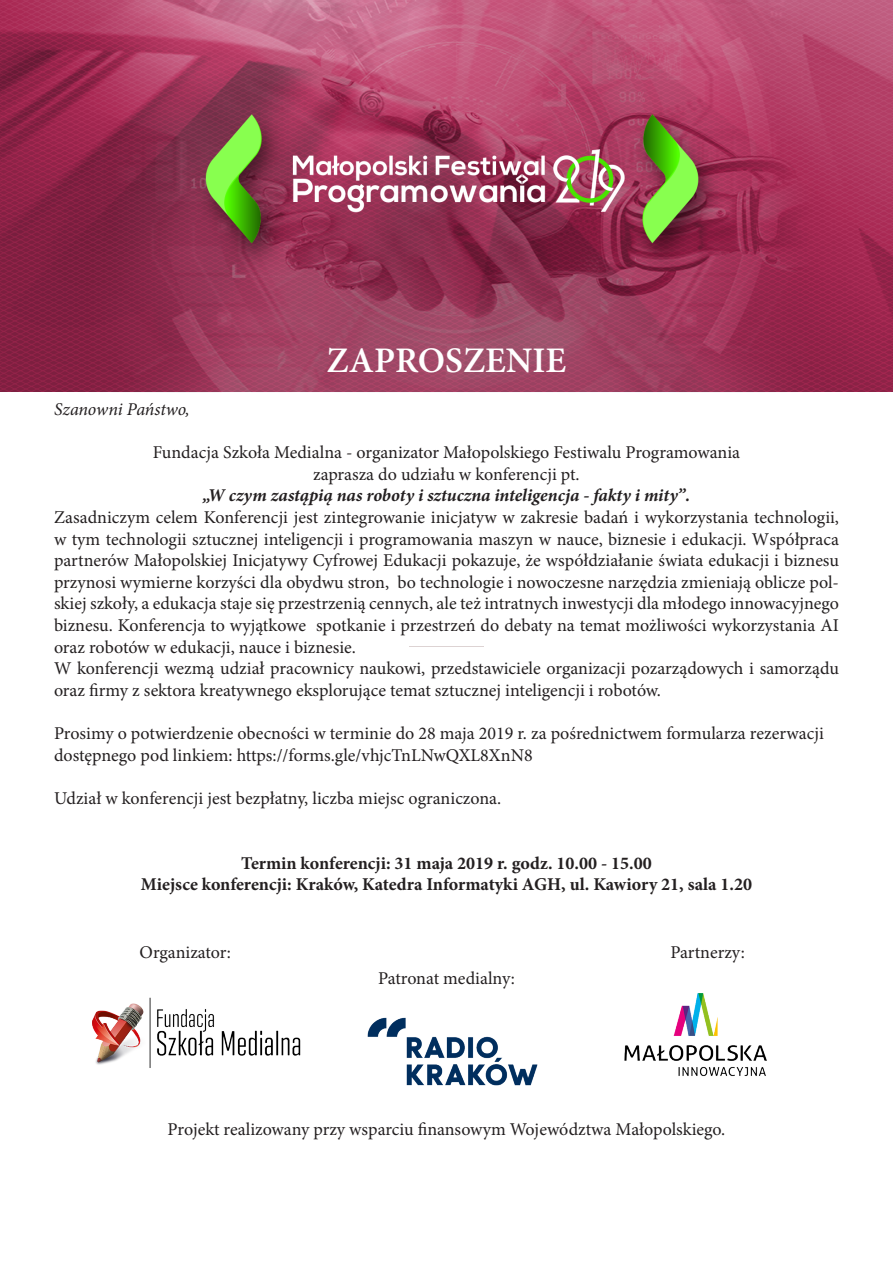
<style>
.page{position:relative;width:893px;height:1263px;background:#fff}
.page>*{position:absolute;margin:0;border:0;box-sizing:border-box;transform-origin:0 0}
.t1{font:600 36px "Minion Pro";color:#fff}
.t2{font:18px/21.6px "Minion Pro";color:#231f20}
.t3{font:700 18px "Minion Pro";color:#231f20}
.t4{font:italic 700 18px "Minion Pro";letter-spacing:-.005em;color:#231f20}
.t5{font:italic 18px "Minion Pro";letter-spacing:-.005em;color:#231f20}
</style>
<div class="page">
<img style="left:0;top:0;width:893px;height:1086px">
<p class="t1" style="left:327px;top:335px;width:241px">ZAPROSZENIE</p>
<p class="t5" style="left:54px;top:397px;width:137px">Szanowni Państwo,</p>
<p class="t2" style="left:153px;top:442px;width:589px">Fundacja Szkoła Medialna - organizator Małopolskiego Festiwalu Programowania</p>
<p class="t2" style="left:313px;top:463px;width:268px">zaprasza do udziału w konferencji pt.</p>
<p class="t4" style="left:203px;top:483px;width:489px">„W czym zastąpią nas roboty i sztuczna inteligencja - fakty i mity”.</p>
<p class="t2" style="left:54px;top:506px;width:786px;text-align:justify">Zasadniczym celem Konferencji jest zintegrowanie inicjatyw w zakresie badań i wykorzystania technologii, w tym technologii sztucznej inteligencji i programowania maszyn w nauce, biznesie i edukacji. Współpraca partnerów Małopolskiej Inicjatywy Cyfrowej Edukacji pokazuje, że współdziałanie świata edukacji i biznesu przynosi wymierne korzyści dla obydwu stron, bo technologie i nowoczesne narzędzia zmieniają oblicze pol&shy;skiej szkoły, a edukacja staje się przestrzenią cennych, ale też intratnych inwestycji dla młodego innowacyjnego biznesu. Konferencja to wyjątkowe spotkanie i przestrzeń do debaty na temat możliwości wykorzystania AI oraz robotów w edukacji, nauce i biznesie.</p>
<p class="t2" style="left:54px;top:658px;width:786px">W konferencji wezmą udział pracownicy naukowi, przedstawiciele organizacji pozarządowych i samorządu oraz firmy z sektora kreatywnego eksplorujące temat sztucznej inteligencji i robotów.</p>
<p class="t2" style="left:54px;top:722px;width:771px">Prosimy o potwierdzenie obecności w terminie do 28 maja 2019 r. za pośrednictwem formularza rezerwacji dostępnego pod linkiem: https://forms.gle/vhjcTnLNwQXL8XnN8</p>
<p class="t2" style="left:54px;top:787px;width:449px">Udział w konferencji jest bezpłatny, liczba miejsc ograniczona.</p>
<p class="t3" style="left:241px;top:850px;width:412px">Termin konferencji: 31 maja 2019 r. godz. 10.00 - 15.00</p>
<p class="t3" style="left:141px;top:872px;width:613px">Miejsce konferencji: Kraków, Katedra Informatyki AGH, ul. Kawiory 21, sala 1.20</p>
<p class="t2" style="left:140px;top:942px;width:93px">Organizator:</p>
<p class="t2" style="left:670px;top:942px;width:76px">Partnerzy:</p>
<p class="t2" style="left:378px;top:967px;width:138px">Patronat medialny:</p>
<p class="t2" style="left:168px;top:1118px;width:559px">Projekt realizowany przy wsparciu finansowym Województwa Małopolskiego.</p>
</div>
